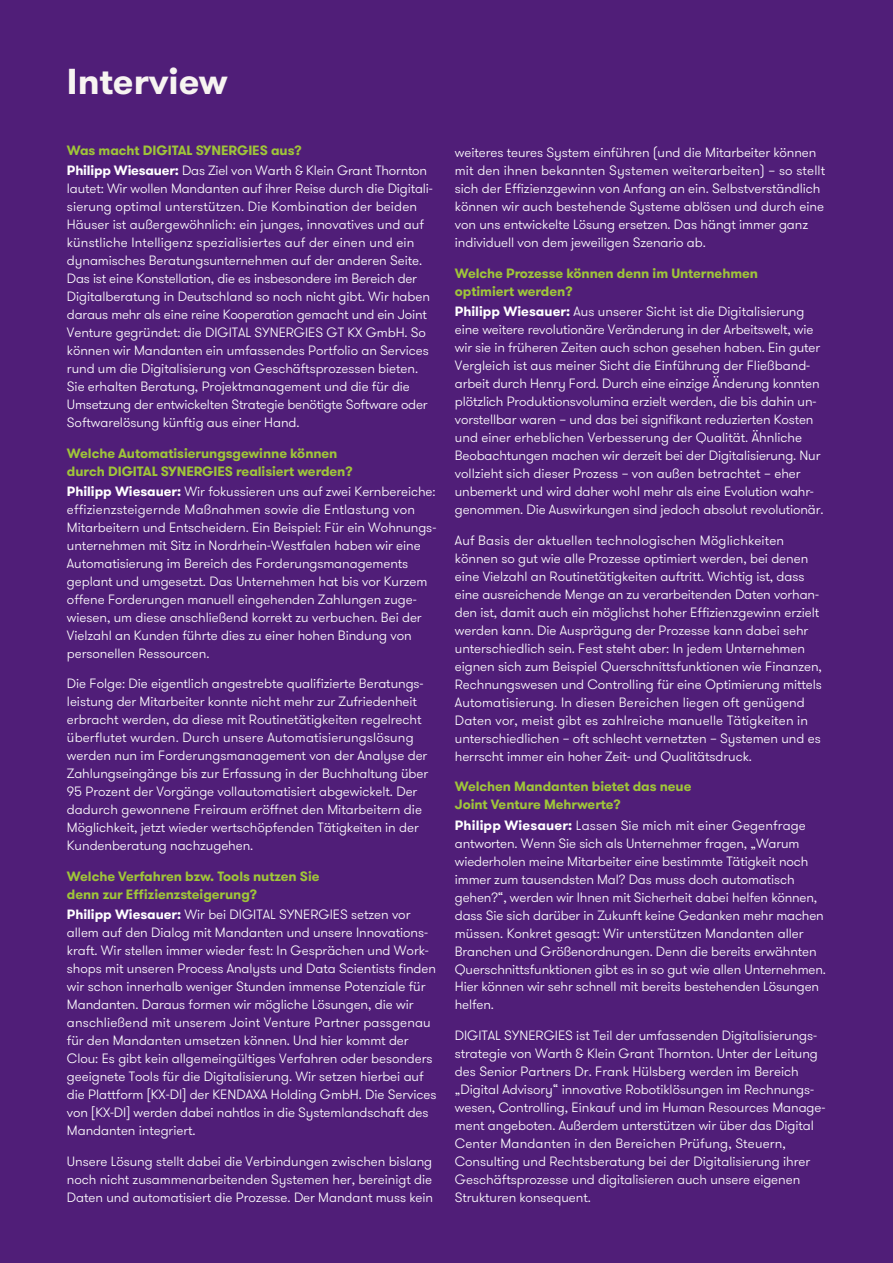
<style>
.page{position:relative;width:893px;height:1263px;background:#501e78}
.page>*{position:absolute;margin:0;border:0;box-sizing:border-box;transform-origin:0 0}
.t1{font:700 36px "GT Walsheim Pro";color:#f7f4f1}
.t2{font:300 13.5px/18px "GT Walsheim Pro";letter-spacing:-.005em;color:#fff}
.t3{font:700 13.5px/18px "GT Walsheim Pro";letter-spacing:-.005em;color:#9fc539}
.s1{font-weight:700;color:#9fc539}
.s2{font-weight:700}
</style>
<div class="page">
<h1 class="t1" style="left:67px;top:58px;width:162px">Interview</h1>
<p class="t2" style="left:67px;top:140px;width:362px;line-height:20.1px"><span class="s1">Was macht DIGITAL SYNERGIES aus?<br></span><span class="s2">Philipp Wiesauer:</span> Das Ziel von Warth &amp; Klein Grant Thornton</p>
<p class="t2" style="left:67px;top:179px;width:367px">lautet: Wir wollen Mandanten auf ihrer Reise durch die Digitali&shy;sierung optimal unterstützen. Die Kombination der beiden Häuser ist außergewöhnlich: ein junges, innovatives und auf künstliche Intelligenz spezialisiertes auf der einen und ein dynamisches Beratungsunternehmen auf der anderen Seite.<br>Das ist eine Konstellation, die es insbesondere im Bereich der Digitalberatung in Deutschland so noch nicht gibt. Wir haben daraus mehr als eine reine Kooperation gemacht und ein Joint Venture gegründet: die DIGITAL SYNERGIES GT KX GmbH. So können wir Mandanten ein umfassendes Portfolio an Services rund um die Digitalisierung von Geschäftsprozessen bieten.<br>Sie erhalten Beratung, Projektmanagement und die für die Umsetzung der entwickelten Strategie benötigte Software oder Softwarelösung künftig aus einer Hand.</p>
<p class="t3" style="left:67px;top:444px;width:287px">Welche Automatisierungsgewinne können durch DIGITAL SYNERGIES realisiert werden?</p>
<p class="t2" style="left:67px;top:482px;width:371px"><span class="s2">Philipp Wiesauer:</span> Wir fokussieren uns auf zwei Kernbereiche: effizienzsteigernde Maßnahmen sowie die Entlastung von Mitarbeitern und Entscheidern. Ein Beispiel: Für ein Wohnungs&shy;unternehmen mit Sitz in Nordrhein-Westfalen haben wir eine Automatisierung im Bereich des Forderungsmanagements geplant und umgesetzt. Das Unternehmen hat bis vor Kurzem offene Forderungen manuell eingehenden Zahlungen zuge&shy;wiesen, um diese anschließend korrekt zu verbuchen. Bei der Vielzahl an Kunden führte dies zu einer hohen Bindung von personellen Ressourcen.</p>
<p class="t2" style="left:67px;top:675px;width:363px">Die Folge: Die eigentlich angestrebte qualifizierte Beratungs&shy;leistung der Mitarbeiter konnte nicht mehr zur Zufriedenheit erbracht werden, da diese mit Routinetätigkeiten regelrecht überflutet wurden. Durch unsere Automatisierungslösung werden nun im Forderungsmanagement von der Analyse der Zahlungseingänge bis zur Erfassung in der Buchhaltung über 95 Prozent der Vorgänge vollautomatisiert abgewickelt. Der dadurch gewonnene Freiraum eröffnet den Mitarbeitern die Möglichkeit, jetzt wieder wertschöpfenden Tätigkeiten in der Kundenberatung nachzugehen.</p>
<p class="t3" style="left:67px;top:867px;width:254px">Welche Verfahren bzw. Tools nutzen Sie denn zur Effizienzsteigerung?</p>
<p class="t2" style="left:67px;top:906px;width:371px"><span class="s2">Philipp Wiesauer:</span> Wir bei DIGITAL SYNERGIES setzen vor allem auf den Dialog mit Mandanten und unsere Innovations&shy;kraft. Wir stellen immer wieder fest: In Gesprächen und Work&shy;shops mit unseren Process Analysts und Data Scientists finden wir schon innerhalb weniger Stunden immense Potenziale für Mandanten. Daraus formen wir mögliche Lösungen, die wir anschließend mit unserem Joint Venture Partner passgenau für den Mandanten umsetzen können. Und hier kommt der Clou: Es gibt kein allgemeingültiges Verfahren oder besonders geeignete Tools für die Digitalisierung. Wir setzen hierbei auf die Plattform [KX-DI] der KENDAXA Holding GmbH. Die Services von [KX-DI] werden dabei nahtlos in die Systemlandschaft des Mandanten integriert.</p>
<p class="t2" style="left:67px;top:1153px;width:368px;text-align:justify">Unsere Lösung stellt dabei die Verbindungen zwischen bislang noch nicht zusammenarbeitenden Systemen her, bereinigt die Daten und automatisiert die Prozesse. Der Mandant muss kein</p>
<p class="t2" style="left:455px;top:144px;width:372px">weiteres teures System einführen (und die Mitarbeiter können mit den ihnen bekannten Systemen weiterarbeiten) – so stellt sich der Effizienzgewinn von Anfang an ein. Selbstverständlich können wir auch bestehende Systeme ablösen und durch eine von uns entwickelte Lösung ersetzen. Das hängt immer ganz individuell von dem jeweiligen Szenario ab.</p>
<p class="t3" style="left:455px;top:264px;width:305px">Welche Prozesse können denn im Unternehmen optimiert werden?</p>
<p class="t2" style="left:455px;top:303px;width:370px"><span class="s2">Philipp Wiesauer:</span> Aus unserer Sicht ist die Digitalisierung eine weitere revolutionäre Veränderung in der Arbeitswelt, wie wir sie in früheren Zeiten auch schon gesehen haben. Ein guter Vergleich ist aus meiner Sicht die Einführung der Fließband&shy;arbeit durch Henry Ford. Durch eine einzige Änderung konnten plötzlich Produktionsvolumina erzielt werden, die bis dahin un&shy;vorstellbar waren – und das bei signifikant reduzierten Kosten und einer erheblichen Verbesserung der Qualität. Ähnliche Beobachtungen machen wir derzeit bei der Digitalisierung. Nur vollzieht sich dieser Prozess – von außen betrachtet – eher unbemerkt und wird daher wohl mehr als eine Evolution wahr&shy;genommen. Die Auswirkungen sind jedoch absolut revolutionär.</p>
<p class="t2" style="left:455px;top:531px;width:369px">Auf Basis der aktuellen technologischen Möglichkeiten können so gut wie alle Prozesse optimiert werden, bei denen eine Vielzahl an Routinetätigkeiten auftritt. Wichtig ist, dass eine ausreichende Menge an zu verarbeitenden Daten vorhan&shy;den ist, damit auch ein möglichst hoher Effizienzgewinn erzielt werden kann. Die Ausprägung der Prozesse kann dabei sehr unterschiedlich sein. Fest steht aber: In jedem Unternehmen eignen sich zum Beispiel Querschnittsfunktionen wie Finanzen, Rechnungswesen und Controlling für eine Optimierung mittels Automatisierung. In diesen Bereichen liegen oft genügend Daten vor, meist gibt es zahlreiche manuelle Tätigkeiten in unterschiedlichen – oft schlecht vernetzten – Systemen und es herrscht immer ein hoher Zeit- und Qualitätsdruck.</p>
<p class="t3" style="left:455px;top:778px;width:238px">Welchen Mandanten bietet das neue<br>Joint Venture Mehrwerte?</p>
<p class="t2" style="left:455px;top:816px;width:373px"><span class="s2">Philipp Wiesauer:</span> Lassen Sie mich mit einer Gegenfrage antworten. Wenn Sie sich als Unternehmer fragen, „Warum wiederholen meine Mitarbeiter eine bestimmte Tätigkeit noch immer zum tausendsten Mal? Das muss doch automatisch gehen?“, werden wir Ihnen mit Sicherheit dabei helfen können, dass Sie sich darüber in Zukunft keine Gedanken mehr machen müssen. Konkret gesagt: Wir unterstützen Mandanten aller Branchen und Größenordnungen. Denn die bereits erwähnten Querschnittsfunktionen gibt es in so gut wie allen Unternehmen.<br>Hier können wir sehr schnell mit bereits bestehenden Lösungen helfen.</p>
<p class="t2" style="left:455px;top:1027px;width:372px">DIGITAL SYNERGIES ist Teil der umfassenden Digitalisierungs&shy;strategie von Warth &amp; Klein Grant Thornton. Unter der Leitung des Senior Partners Dr. Frank Hülsberg werden im Bereich „Digital Advisory“ innovative Robotiklösungen im Rechnungs&shy;wesen, Controlling, Einkauf und im Human Resources Manage&shy;ment angeboten. Außerdem unterstützen wir über das Digital Center Mandanten in den Bereichen Prüfung, Steuern, Consulting und Rechtsberatung bei der Digitalisierung ihrer Geschäftsprozesse und digitalisieren auch unsere eigenen Strukturen konsequent.</p>
</div>
